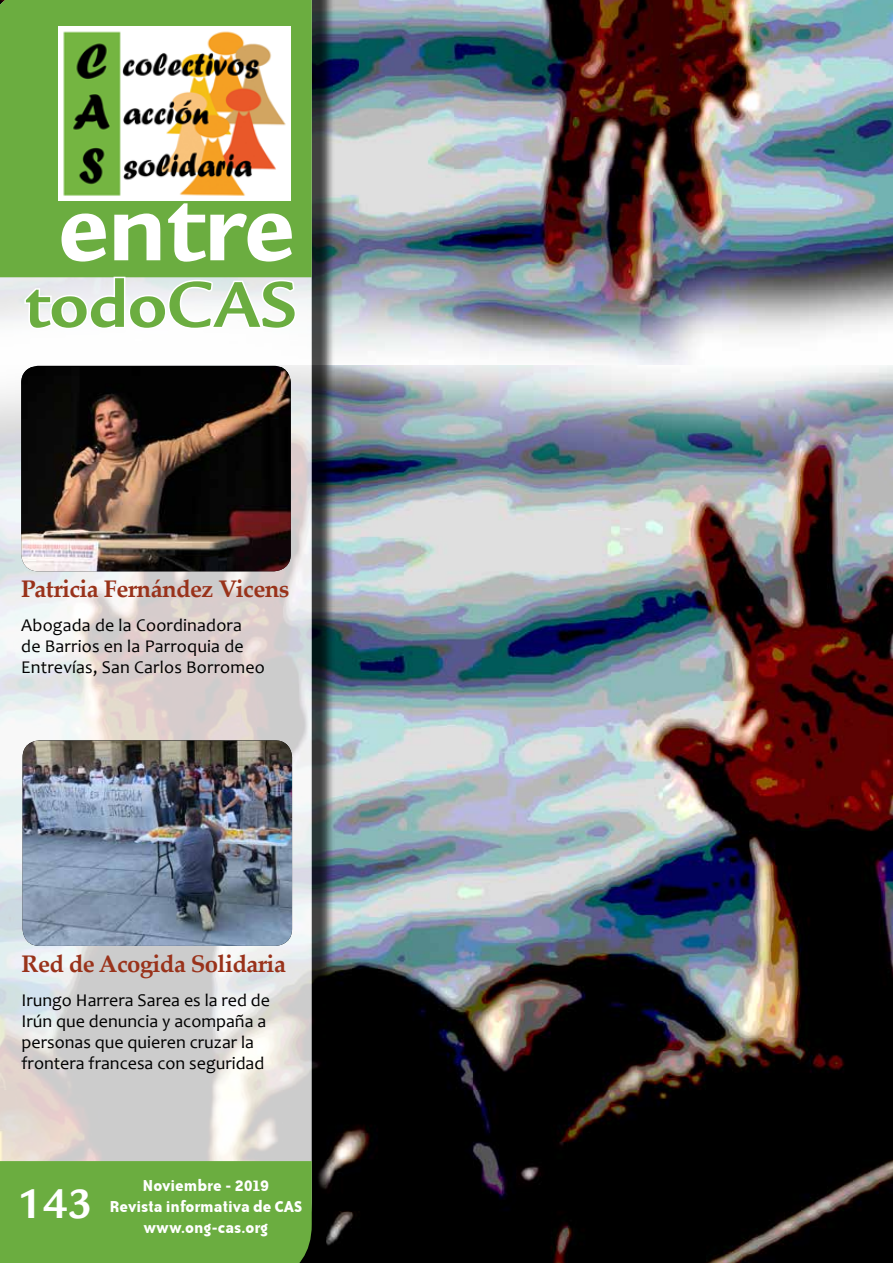
<style>
.page{position:relative;width:893px;height:1263px;background:#fff}
.page>*{position:absolute;margin:0;border:0;box-sizing:border-box;transform-origin:0 0}
.t1{font:700 108px "Legacy Sans LT";color:#fff}
.t2{font:700 70.5px "Legacy Sans LT";color:#6bad40}
.t3{font:700 45px "Legacy Sans LT";color:#fff}
.t4{font:700 24px "Palatino Linotype";letter-spacing:-.025em;color:#99321a}
.t5{font:18px/21px "Candara";color:#000}
.t6{font:18px/21px "Bailey Sans ITCTT Bold";color:#fff;text-align:center}
</style>
<div class="page">
<img style="left:335px;top:0;width:558px;height:366px">
<img style="left:335px;top:366px;width:558px;height:897px">
<div style="left:0;top:0;width:335px;height:1263px;background:#000;opacity:.89"></div>
<svg style="left:0;top:277px;width:312px;height:884px"></svg>
<div style="left:0;top:0;width:312px;height:277px;background:#6bad40"></div>
<svg style="left:23px;top:275px;width:275px;height:74px"></svg>
<div style="left:0;top:1161px;width:312px;height:102px;background:#6bad40"></div>
<img style="left:21px;top:367px;width:270px;height:204px">
<img style="left:59px;top:26px;width:232px;height:174px">
<img style="left:23px;top:741px;width:269px;height:205px">
<h1 class="t1" style="left:58px;top:164px;width:237px">entre</h1>
<h2 class="t2" style="left:25px;top:264px;width:274px">todoCAS</h2>
<h3 class="t4" style="left:21px;top:572px;width:270px">Patricia Fernández Vicens</h3>
<p class="t5" style="left:21px;top:614px;width:245px">Abogada de la Coordinadora de Barrios en la Parroquia de<br>Entrevías, San Carlos Borromeo</p>
<h3 class="t4" style="left:22px;top:947px;width:266px">Red de Acogida Solidaria</h3>
<p class="t5" style="left:22px;top:989px;width:250px">Irungo Harrera Sarea es la red de<br>Irún que denuncia y acompaña a personas que quieren cruzar la frontera francesa con seguridad</p>
<h3 class="t3" style="left:18px;top:1178px;width:77px">143</h3>
<p class="t6" style="left:109px;top:1174px;width:194px">Noviembre - 2019<br>Revista informativa de CAS www.ong-cas.org</p>
</div>
